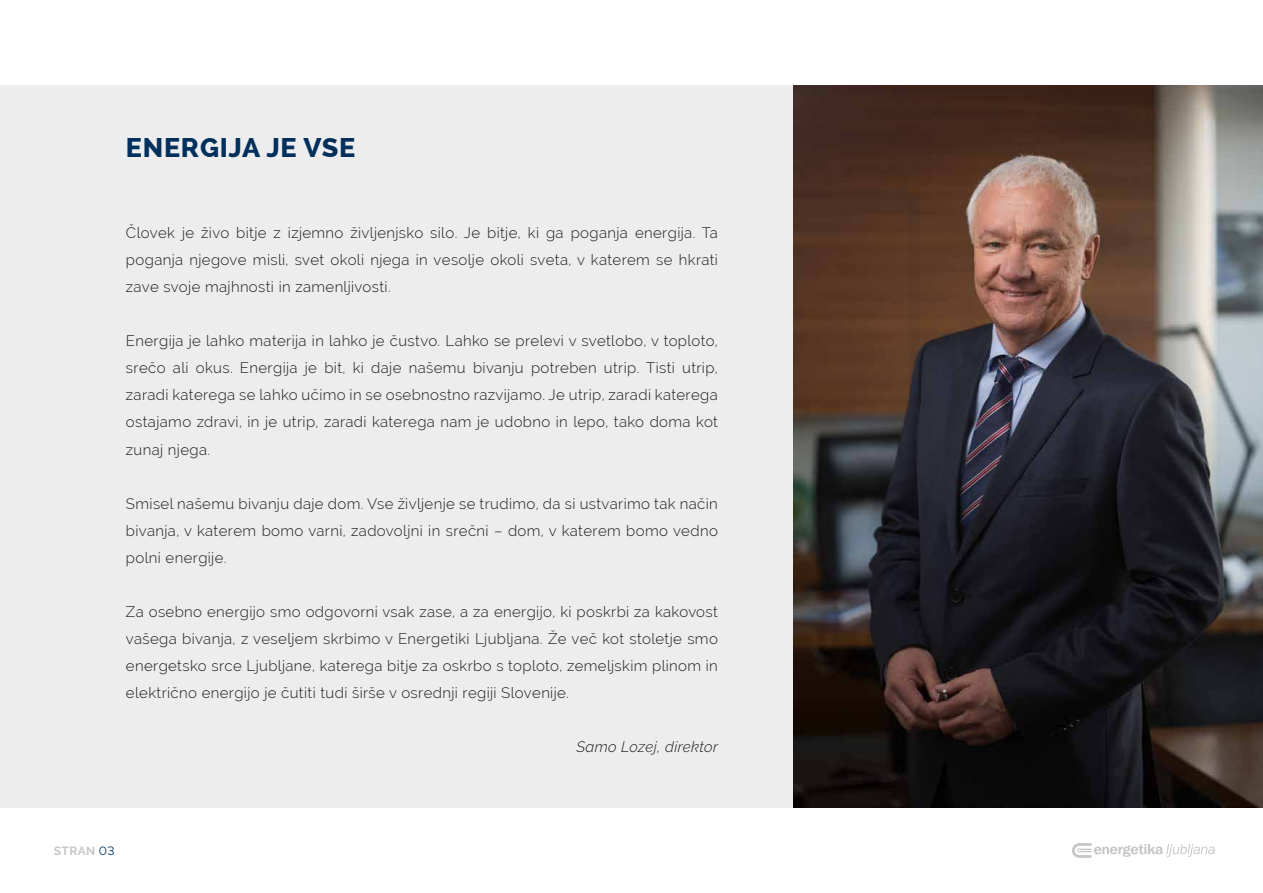
<style>
.page{position:relative;width:1263px;height:893px;background:#fff}
.page>*{position:absolute;margin:0;border:0;box-sizing:border-box;transform-origin:0 0}
.t1{font:800 27px "Raleway";letter-spacing:.025em;color:#00305b}
.t2{font:300 15px/27px "Raleway";letter-spacing:.025em;color:#1d1d1b;text-align:justify}
.t3{font:italic 300 15px "Raleway";letter-spacing:.025em;color:#1d1d1b}
.t4{font:700 12px "Raleway";letter-spacing:.025em;color:#c7c7c6}
.s1{font-weight:400;color:#00305b}
</style>
<div class="page">
<div style="left:0;top:85px;width:1263px;height:723px;background:#ededed"></div>
<img style="left:794px;top:85px;width:469px;height:723px">
<svg style="left:1072px;top:843px;width:143px;height:15px"></svg>
<h1 class="t1" style="left:126px;top:133px;width:231px">ENERGIJA JE VSE</h1>
<p class="t2" style="left:126px;top:220px;width:593px">Človek je živo bitje z izjemno življenjsko silo. Je bitje, ki ga poganja energija. Ta poganja njegove misli, svet okoli njega in vesolje okoli sveta, v katerem se hkrati zave svoje majhnosti in zamenljivosti.</p>
<p class="t2" style="left:126px;top:328px;width:593px">Energija je lahko materija in lahko je čustvo. Lahko se prelevi v svetlobo, v toploto, srečo ali okus. Energija je bit, ki daje našemu bivanju potreben utrip. Tisti utrip, zaradi katerega se lahko učimo in se osebnostno razvijamo. Je utrip, zaradi katerega ostajamo zdravi, in je utrip, zaradi katerega nam je udobno in lepo, tako doma kot zunaj njega.</p>
<p class="t2" style="left:126px;top:490px;width:593px">Smisel našemu bivanju daje dom. Vse življenje se trudimo, da si ustvarimo tak način bivanja, v katerem bomo varni, zadovoljni in srečni – dom, v katerem bomo vedno polni energije.</p>
<p class="t2" style="left:126px;top:598px;width:593px">Za osebno energijo smo odgovorni vsak zase, a za energijo, ki poskrbi za kakovost vašega bivanja, z veseljem skrbimo v Energetiki Ljubljana. Že več kot stoletje smo energetsko srce Ljubljane, katerega bitje za oskrbo s toploto, zemeljskim plinom in električno energijo je čutiti tudi širše v osrednji regiji Slovenije.</p>
<p class="t3" style="left:576px;top:737px;width:143px">Samo Lozej, direktor</p>
<p class="t4" style="left:54px;top:844px;width:62px">STRAN <span class="s1">03</span></p>
</div>
